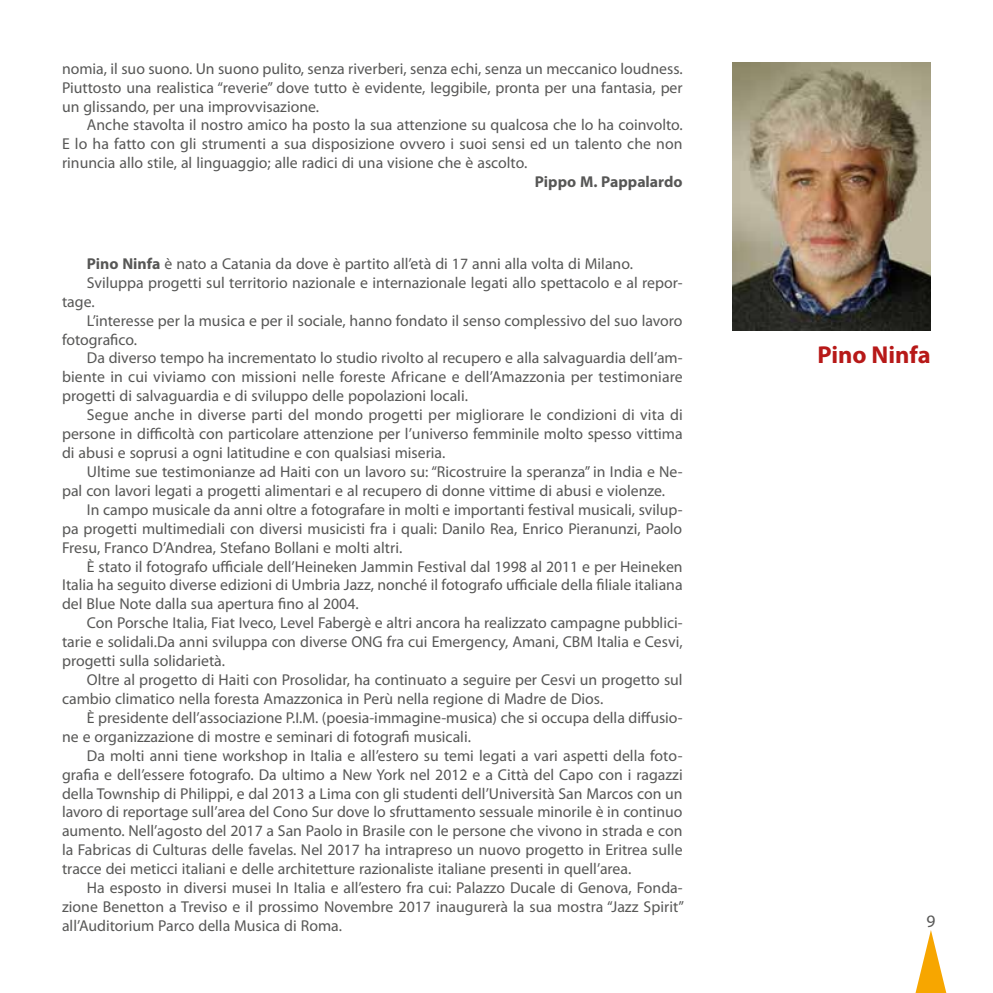
<style>
.page{position:relative;width:993px;height:993px;background:#fff}
.page>*{position:absolute;margin:0;border:0;box-sizing:border-box;transform-origin:0 0}
.t1{font:700 24.5px "Myriad Pro";color:#b71918}
.t2{font:17.5px "Myriad Pro";color:#575756}
.t3{font:15.75px/18.9px "Myriad Pro";color:#575756;text-align:justify}
.t4{font:700 15.75px "Myriad Pro";color:#575756}
.s1{font-weight:700}
</style>
<div class="page">
<svg style="left:915px;top:930px;width:30px;height:62px"></svg>
<img style="left:732px;top:62px;width:198px;height:268px">
<p class="t3" style="left:62px;top:59px;width:622px">nomia, il suo suono. Un suono pulito, senza riverberi, senza echi, senza un meccanico loudness.<br>Piuttosto una realistica “reverie” dove tutto è evidente, leggibile, pronta per una fantasia, per un glissando, per una improvvisazione.</p>
<p class="t3" style="left:62px;top:116px;width:622px;text-indent:25px">Anche stavolta il nostro amico ha posto la sua attenzione su qualcosa che lo ha coinvolto.<br>E lo ha fatto con gli strumenti a sua disposizione ovvero i suoi sensi ed un talento che non rinuncia allo stile, al linguaggio; alle radici di una visione che è ascolto.</p>
<p class="t4" style="left:534px;top:173px;width:149px">Pippo M. Pappalardo</p>
<p class="t3" style="left:87px;top:254px;width:547px"><span class="s1">Pino Ninfa</span> è nato a Catania da dove è partito all’età di 17 anni alla volta di Milano.</p>
<p class="t3" style="left:87px;top:273px;width:597px">Sviluppa progetti sul territorio nazionale e internazionale legati allo spettacolo e al repor-</p>
<p class="t3" style="left:62px;top:292px;width:34px">tage.</p>
<p class="t3" style="left:87px;top:311px;width:597px">L’interesse per la musica e per il sociale, hanno fondato il senso complessivo del suo lavoro</p>
<p class="t3" style="left:62px;top:330px;width:76px">fotografico.</p>
<p class="t3" style="left:87px;top:349px;width:597px">Da diverso tempo ha incrementato lo studio rivolto al recupero e alla salvaguardia dell’am-</p>
<p class="t3" style="left:62px;top:368px;width:622px">biente in cui viviamo con missioni nelle foreste Africane e dell’Amazzonia per testimoniare</p>
<p class="t3" style="left:62px;top:387px;width:407px">progetti di salvaguardia e di sviluppo delle popolazioni locali.</p>
<p class="t3" style="left:87px;top:405px;width:597px">Segue anche in diverse parti del mondo progetti per migliorare le condizioni di vita di</p>
<p class="t3" style="left:62px;top:424px;width:622px">persone in difficoltà con particolare attenzione per l’universo femminile molto spesso vittima</p>
<p class="t3" style="left:62px;top:443px;width:385px">di abusi e soprusi a ogni latitudine e con qualsiasi miseria.</p>
<p class="t3" style="left:87px;top:462px;width:597px">Ultime sue testimonianze ad Haiti con un lavoro su: “Ricostruire la speranza” in India e Ne-</p>
<p class="t3" style="left:62px;top:481px;width:604px">pal con lavori legati a progetti alimentari e al recupero di donne vittime di abusi e violenze.</p>
<p class="t3" style="left:87px;top:500px;width:597px">In campo musicale da anni oltre a fotografare in molti e importanti festival musicali, svilup-</p>
<p class="t3" style="left:62px;top:519px;width:621px">pa progetti multimediali con diversi musicisti fra i quali: Danilo Rea, Enrico Pieranunzi, Paolo</p>
<p class="t3" style="left:62px;top:538px;width:341px">Fresu, Franco D’Andrea, Stefano Bollani e molti altri.</p>
<p class="t3" style="left:87px;top:557px;width:597px">È stato il fotografo ufficiale dell’Heineken Jammin Festival dal 1998 al 2011 e per Heineken</p>
<p class="t3" style="left:62px;top:576px;width:622px">Italia ha seguito diverse edizioni di Umbria Jazz, nonché il fotografo ufficiale della filiale italiana</p>
<p class="t3" style="left:62px;top:594px;width:298px">del Blue Note dalla sua apertura fino al 2004.</p>
<p class="t3" style="left:87px;top:613px;width:597px">Con Porsche Italia, Fiat Iveco, Level Fabergè e altri ancora ha realizzato campagne pubblici-</p>
<p class="t3" style="left:62px;top:632px;width:622px">tarie e solidali.Da anni sviluppa con diverse ONG fra cui Emergency, Amani, CBM Italia e Cesvi,</p>
<p class="t3" style="left:62px;top:651px;width:164px">progetti sulla solidarietà.</p>
<p class="t3" style="left:87px;top:670px;width:597px">Oltre al progetto di Haiti con Prosolidar, ha continuato a seguire per Cesvi un progetto sul</p>
<p class="t3" style="left:62px;top:689px;width:542px">cambio climatico nella foresta Amazzonica in Perù nella regione di Madre de Dios.</p>
<p class="t3" style="left:87px;top:708px;width:597px">È presidente dell’associazione P.I.M. (poesia-immagine-musica) che si occupa della diffusio-</p>
<p class="t3" style="left:62px;top:727px;width:410px">ne e organizzazione di mostre e seminari di fotografi musicali.</p>
<p class="t3" style="left:87px;top:746px;width:597px">Da molti anni tiene workshop in Italia e all’estero su temi legati a vari aspetti della foto-</p>
<p class="t3" style="left:62px;top:765px;width:622px">grafia e dell’essere fotografo. Da ultimo a New York nel 2012 e a Città del Capo con i ragazzi</p>
<p class="t3" style="left:62px;top:783px;width:622px">della Township di Philippi, e dal 2013 a Lima con gli studenti dell’Università San Marcos con un</p>
<p class="t3" style="left:62px;top:802px;width:622px">lavoro di reportage sull’area del Cono Sur dove lo sfruttamento sessuale minorile è in continuo</p>
<p class="t3" style="left:62px;top:821px;width:622px">aumento. Nell’agosto del 2017 a San Paolo in Brasile con le persone che vivono in strada e con</p>
<p class="t3" style="left:62px;top:840px;width:621px">la Fabricas di Culturas delle favelas. Nel 2017 ha intrapreso un nuovo progetto in Eritrea sulle</p>
<p class="t3" style="left:62px;top:859px;width:570px">tracce dei meticci italiani e delle architetture razionaliste italiane presenti in quell’area.</p>
<p class="t3" style="left:87px;top:878px;width:597px">Ha esposto in diversi musei In Italia e all’estero fra cui: Palazzo Ducale di Genova, Fonda-</p>
<p class="t3" style="left:62px;top:897px;width:623px">zione Benetton a Treviso e il prossimo Novembre 2017 inaugurerà la sua mostra “Jazz Spirit”</p>
<p class="t3" style="left:62px;top:916px;width:281px">all’Auditorium Parco della Musica di Roma.</p>
<h1 class="t1" style="left:817px;top:341px;width:115px">Pino Ninfa</h1>
<p class="t2" style="left:926px;top:911px;width:10px">9</p>
</div>
